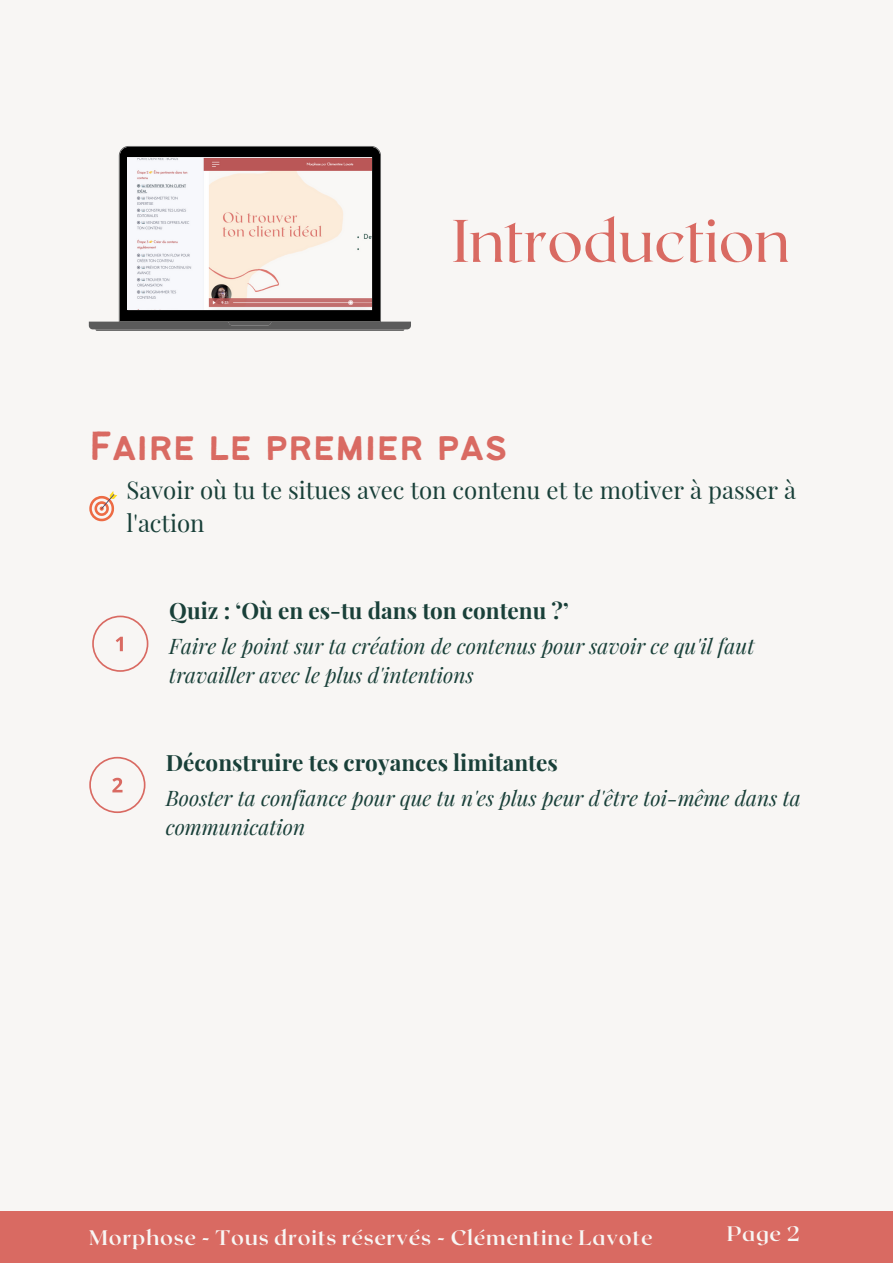
<style>
.page{position:relative;width:893px;height:1264px;background:#fff}
.page>*{position:absolute;margin:0;border:0;box-sizing:border-box;transform-origin:0 0}
.t1{font:60px "Roxborough CF";color:#d96a62}
.t2{font:45px "Bantayog";color:#d96a62}
.t3{font:24px/32.5px "Playfair Display";color:#194039}
.t4{font:700 22.5px "Playfair Display";color:#194039}
.t5{font:italic 21px/29.2px "Playfair Display";color:#194039}
.t6{font:700 21px "Roxborough CF";letter-spacing:.035em;color:#f8f6f4}
</style>
<div class="page">
<div style="left:0;top:0;width:892px;height:1262px;background:#f8f6f4"></div>
<svg style="left:89px;top:491px;width:28px;height:30px"></svg>
<svg style="left:89px;top:146px;width:322px;height:183px"></svg>
<svg style="left:95px;top:321px;width:309px;height:10px"></svg>
<img style="left:128px;top:157px;width:244px;height:153px">
<div style="left:0;top:1211px;width:892px;height:51px;background:#d96a62"></div>
<svg style="left:92px;top:615px;width:56px;height:57px"></svg>
<svg style="left:89px;top:756px;width:56px;height:57px"></svg>
<h1 class="t1" style="left:452px;top:202px;width:339px">Introduction</h1>
<h2 class="t2" style="left:89px;top:428px;width:420px">Faire le premier pas</h2>
<p class="t3" style="left:127px;top:473px;width:671px">Savoir où tu te situes avec ton contenu et te motiver à passer à l'action</p>
<p class="t4" style="left:169px;top:595px;width:401px">Quiz : ‘Où en es-tu dans ton contenu ?’</p>
<p class="t5" style="left:169px;top:630px;width:586px">Faire le point sur ta création de contenus pour savoir ce qu'il faut travailler avec le plus d'intentions</p>
<p class="t4" style="left:166px;top:746px;width:393px">Déconstruire tes croyances limitantes</p>
<p class="t5" style="left:166px;top:782px;width:636px">Booster ta confiance pour que tu n'es plus peur d'être toi-même dans ta communication</p>
<p class="t6" style="left:89px;top:1223px;width:565px">Morphose - Tous droits réservés - Clémentine Lavote</p>
<p class="t6" style="left:726px;top:1220px;width:75px">Page 2</p>
</div>
